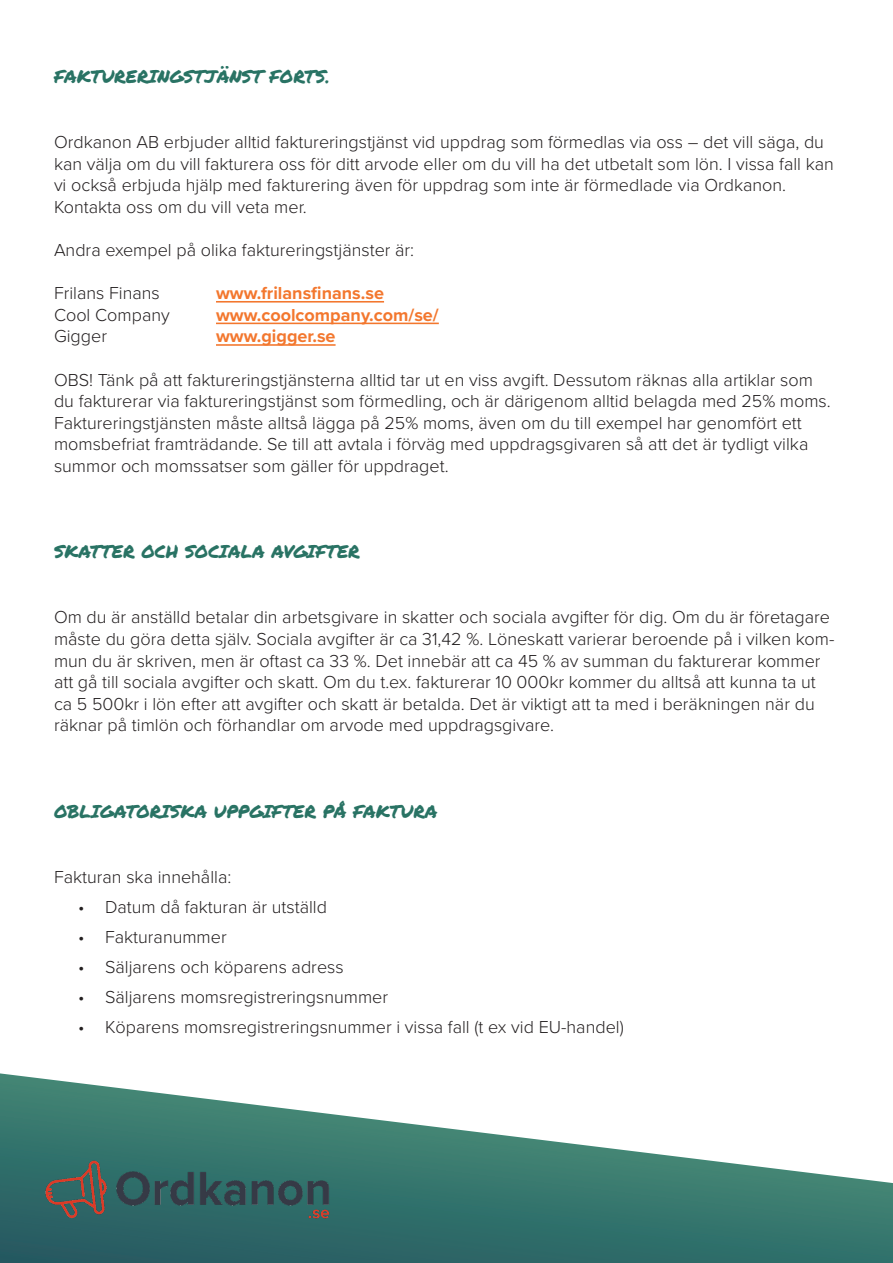
<style>
.page{position:relative;width:893px;height:1263px;background:#fff}
.page>*{position:absolute;margin:0;border:0;box-sizing:border-box;transform-origin:0 0}
.Brödtext{font:300 18px/21.6px "Proxima Nova";color:#231f20}
.Brödtext-2{font:700 18px "Proxima Nova";color:#f3772e}
.Underrubrik_interndo{font:18px "Permanent Marker";color:#297364}
.Brödtext-3{font:18px "Permanent Marker";color:#297364}
</style>
<div class="page">
<svg style="left:0;top:1073px;width:893px;height:190px"></svg>
<img style="left:0;top:1115px;width:375px;height:148px">
<hr style="left:216px;top:301px;width:168px;height:2px;background:#f3772e">
<hr style="left:216px;top:323px;width:223px;height:1px;background:#f3772e">
<hr style="left:216px;top:344px;width:120px;height:2px;background:#f3772e">
<p class="Brödtext-3" style="left:54px;top:63px;width:277px">FAKTURERINGSTJÄNST FORTS.</p>
<p class="Brödtext" style="left:54px;top:130px;width:781px">Ordkanon AB erbjuder alltid faktureringstjänst vid uppdrag som förmedlas via oss – det vill säga, du kan välja om du vill fakturera oss för ditt arvode eller om du vill ha det utbetalt som lön. I vissa fall kan vi också erbjuda hjälp med fakturering även för uppdrag som inte är förmedlade via Ordkanon.<br>Kontakta oss om du vill veta mer.</p>
<p class="Brödtext" style="left:54px;top:238px;width:362px">Andra exempel på olika faktureringstjänster är:</p>
<p class="Brödtext" style="left:54px;top:281px;width:107px">Frilans Finans</p>
<p class="Brödtext-2" style="left:216px;top:280px;width:170px">www.frilansfinans.se</p>
<p class="Brödtext" style="left:54px;top:303px;width:117px">Cool Company</p>
<p class="Brödtext-2" style="left:216px;top:301px;width:224px">www.coolcompany.com/se/</p>
<p class="Brödtext" style="left:54px;top:325px;width:55px">Gigger</p>
<p class="Brödtext-2" style="left:216px;top:323px;width:121px">www.gigger.se</p>
<p class="Brödtext" style="left:54px;top:368px;width:778px">OBS! Tänk på att faktureringstjänsterna alltid tar ut en viss avgift. Dessutom räknas alla artiklar som du fakturerar via faktureringstjänst som förmedling, och är därigenom alltid belagda med 25% moms.<br>Faktureringstjänsten måste alltså lägga på 25% moms, även om du till exempel har genomfört ett momsbefriat framträdande. Se till att avtala i förväg med uppdragsgivaren så att det är tydligt vilka summor och momssatser som gäller för uppdraget.</p>
<p class="Underrubrik_interndo" style="left:54px;top:538px;width:307px">SKATTER OCH SOCIALA AVGIFTER</p>
<p class="Brödtext" style="left:54px;top:605px;width:782px">Om du är anställd betalar din arbetsgivare in skatter och sociala avgifter för dig. Om du är företagare måste du göra detta själv. Sociala avgifter är ca 31,42 %. Löneskatt varierar beroende på i vilken kom&shy;mun du är skriven, men är oftast ca 33 %. Det innebär att ca 45 % av summan du fakturerar kommer att gå till sociala avgifter och skatt. Om du t.ex. fakturerar 10 000kr kommer du alltså att kunna ta ut ca 5 500kr i lön efter att avgifter och skatt är betalda. Det är viktigt att ta med i beräkningen när du räknar på timlön och förhandlar om arvode med uppdragsgivare.</p>
<p class="Underrubrik_interndo" style="left:54px;top:798px;width:385px">OBLIGATORISKA UPPGIFTER PÅ FAKTURA</p>
<p class="Brödtext" style="left:54px;top:865px;width:179px">Fakturan ska innehålla:</p>
<p class="Brödtext" style="left:78px;top:895px;width:251px">• Datum då fakturan är utställd</p>
<p class="Brödtext" style="left:78px;top:925px;width:150px">• Fakturanummer</p>
<p class="Brödtext" style="left:78px;top:955px;width:267px">• Säljarens och köparens adress</p>
<p class="Brödtext" style="left:78px;top:985px;width:312px">• Säljarens momsregistreringsnummer</p>
<p class="Brödtext" style="left:78px;top:1015px;width:547px">• Köparens momsregistreringsnummer i vissa fall (t ex vid EU-handel)</p>
</div>
